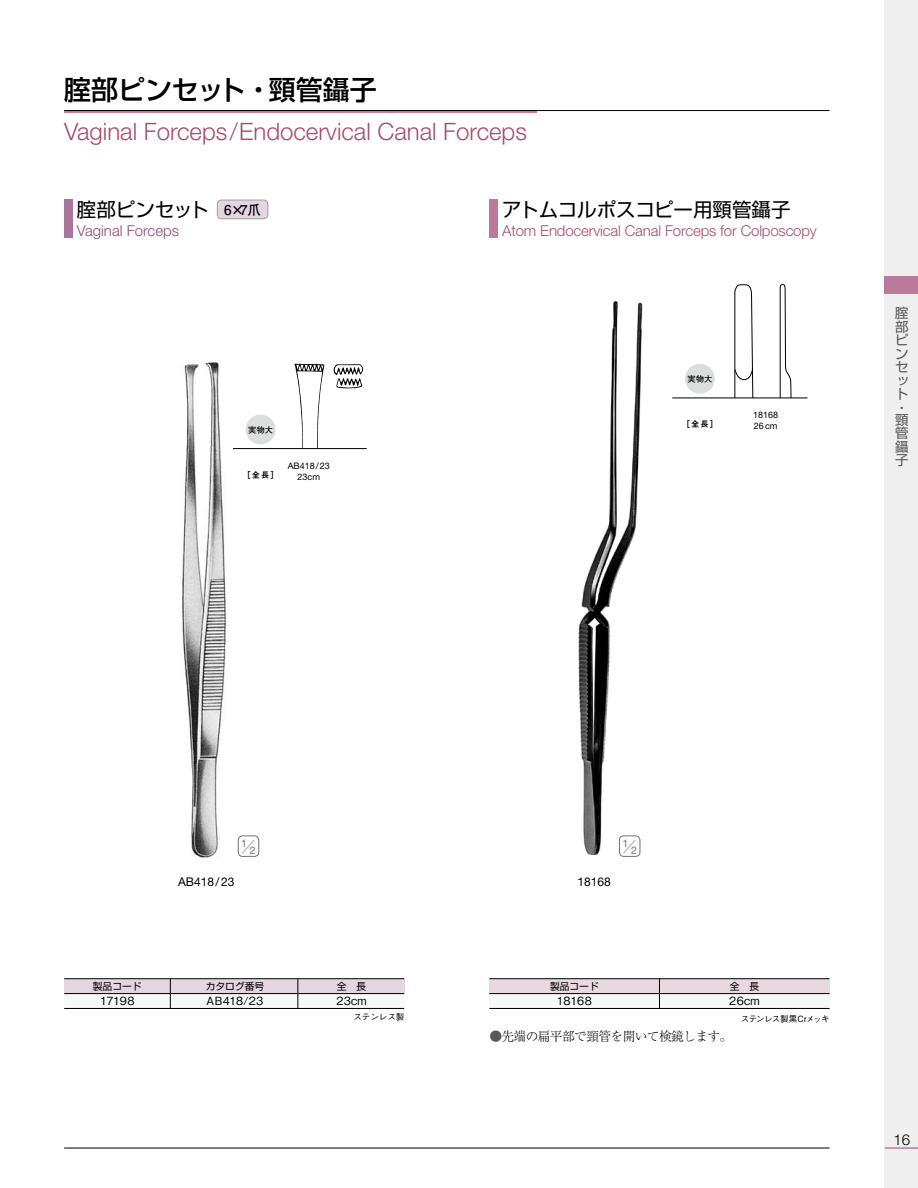
<style>
.page{position:relative;width:918px;height:1188px;background:#fff}
.page>*{position:absolute;margin:0;border:0;box-sizing:border-box;transform-origin:0 0}
.t1{font:500 27px "Shin Go Pro";color:#000}
.t2{font:300 24px "Helvetica Neue";color:#a64c6d}
.t3{font:19.5px "Shin Go Pro";color:#000}
.t4{font:300 15px "Helvetica Neue";letter-spacing:-.01em;color:#a64c6d}
.t5{font:300 15px "Helvetica Neue";color:#8b497d}
.t6{font:300 15px "Helvetica Neue";color:#000}
.t7{font:13.5px/13.5px "Shin Go Pro";color:#5a5757;text-align:justify}
.t8{font:700 13.5px "Futo Go B101 Pro";color:#000}
.t9{font:300 12.75px "Ryumin Pro";letter-spacing:-.05em;color:#000}
.t10{font:12px "Helvetica Neue";color:#000}
.t11{font:500 11.25px "Gothic BBB Pro";letter-spacing:.01em;color:#000}
.t12{font:10.5px "Helvetica Neue";color:#727171}
.t13{font:9.75px "Shin Go Pro";color:#000}
.t14{font:9px "Helvetica Neue";color:#000}
.t15{font:500 8.55px "Gothic BBB Pro";letter-spacing:-.08em;color:#000}
.t16{font:500 8.55px "Gothic BBB Pro";letter-spacing:-.005em;color:#000}
.t17{font:8.25px "Midashi Go Pro MB31";color:#000}
.t18{font:700 8.25px "Futo Go B101 Pro";color:#000}
.s1{font-weight:200;font-size:18px}
.s2{color:#5a5757}
</style>
<div class="page">
<div style="left:885px;top:0;width:33px;height:1188px;background:#efefef"></div>
<hr style="left:885px;top:1147px;width:33px;height:2px;background:#bb7a9a">
<div style="left:885px;top:276px;width:33px;height:17px;background:#bb7a9a"></div>
<div style="left:64px;top:200px;width:9px;height:38px;background:#a7769a"></div>
<img style="left:182px;top:362px;width:53px;height:496px">
<img style="left:294px;top:363px;width:70px;height:85px">
<hr style="left:233px;top:448px;width:134px;height:1px;background:#000">
<div style="left:238px;top:836px;width:21px;height:21px;border:1px solid #727171;border-radius:4px"></div>
<div style="left:246px;top:415px;width:30px;height:29px;background:#dcdddd;border-radius:50%"></div>
<div style="left:217px;top:200px;width:51px;height:19px;background:#e4d6e1;border-radius:4px"></div>
<div style="left:217px;top:200px;width:51px;height:19px;border:1px solid #9fa0a0;border-radius:4px"></div>
<div style="left:64px;top:979px;width:340px;height:15px;background:#e4d6e1"></div>
<div style="left:64px;top:994px;width:340px;height:14px;background:#f7f8f8"></div>
<hr style="left:64px;top:978px;width:340px;height:1px;background:#000">
<hr style="left:64px;top:993px;width:340px;height:1px;background:#000">
<svg style="left:170px;top:979px;width:1px;height:29px"></svg>
<svg style="left:298px;top:979px;width:1px;height:29px"></svg>
<hr style="left:64px;top:1008px;width:340px;height:1px;background:#000">
<hr style="left:64px;top:111px;width:472px;height:2px;background:#cd7e9a">
<hr style="left:64px;top:110px;width:766px;height:1px;background:#000">
<div style="left:489px;top:200px;width:9px;height:38px;background:#bb7a9a"></div>
<img style="left:578px;top:301px;width:65px;height:554px">
<svg style="left:734px;top:284px;width:21px;height:114px"></svg>
<svg style="left:779px;top:284px;width:13px;height:114px"></svg>
<hr style="left:672px;top:398px;width:135px;height:1px;background:#000">
<div style="left:685px;top:364px;width:30px;height:30px;background:#dcdddd;border-radius:50%"></div>
<div style="left:619px;top:836px;width:21px;height:21px;border:1px solid #727171;border-radius:4px"></div>
<div style="left:489px;top:979px;width:341px;height:15px;background:#ead8e1"></div>
<div style="left:489px;top:994px;width:341px;height:14px;background:#f7f8f8"></div>
<hr style="left:489px;top:978px;width:341px;height:1px;background:#000">
<hr style="left:489px;top:993px;width:341px;height:1px;background:#000">
<svg style="left:659px;top:979px;width:1px;height:29px"></svg>
<hr style="left:489px;top:1008px;width:341px;height:1px;background:#000">
<hr style="left:64px;top:1148px;width:766px;height:1px;background:#000">
<p class="t1" style="left:64px;top:68px;width:314px">腟部ピンセット・頸管鑷子</p>
<p class="t2" style="left:64px;top:116px;width:464px">Vaginal Forceps/Endocervical Canal Forceps</p>
<p class="t3" style="left:77px;top:194px;width:133px">腟部ピンセット</p>
<p class="t5" style="left:77px;top:222px;width:103px">Vaginal Forceps</p>
<p class="t8" style="left:224px;top:199px;width:38px">6×7爪</p>
<p class="t18" style="left:248px;top:423px;width:26px">実物大</p>
<p class="t14" style="left:288px;top:460px;width:44px">AB418 / 23</p>
<p class="t17" style="left:243px;top:468px;width:38px">［全長］</p>
<p class="t14" style="left:298px;top:471px;width:24px">23cm</p>
<p class="t3" style="left:502px;top:194px;width:290px">アトムコルポスコピー用頸管鑷子</p>
<p class="t4" style="left:502px;top:222px;width:316px">Atom Endocervical Canal Forceps for Colposcopy</p>
<p class="t18" style="left:688px;top:372px;width:26px">実物大</p>
<p class="t14" style="left:753px;top:410px;width:27px">18168</p>
<p class="t17" style="left:682px;top:417px;width:38px">［全長］</p>
<p class="t14" style="left:754px;top:420px;width:25px">26 cm</p>
<p class="t7" style="left:895px;top:305px;width:15px">腟部ピンセット・</p>
<p class="t7" style="left:895px;top:411px;width:15px">頸管鑷子</p>
<p class="t12" style="left:241px;top:841px;width:16px">1<span class="s1">/</span>2</p>
<p class="t10" style="left:178px;top:875px;width:58px">AB418 / 23</p>
<p class="t13" style="left:93px;top:978px;width:50px">製品コード</p>
<p class="t11" style="left:100px;top:992px;width:36px">17198</p>
<p class="t13" style="left:206px;top:978px;width:60px">カタログ番号</p>
<p class="t11" style="left:207px;top:992px;width:58px">AB418/23</p>
<p class="t13" style="left:337px;top:978px;width:31px">全　長</p>
<p class="t11" style="left:336px;top:992px;width:32px">23cm</p>
<p class="t16" style="left:353px;top:1010px;width:53px">ステンレス製</p>
<p class="t10" style="left:577px;top:875px;width:35px">18168</p>
<p class="t12" style="left:622px;top:841px;width:16px">1<span class="s1">/</span>2</p>
<p class="t13" style="left:550px;top:978px;width:50px">製品コード</p>
<p class="t11" style="left:557px;top:991px;width:36px">18168</p>
<p class="t13" style="left:730px;top:978px;width:31px">全　長</p>
<p class="t11" style="left:729px;top:992px;width:32px">26cm</p>
<p class="t15" style="left:741px;top:1011px;width:90px">ステンレス製黒Crメッキ</p>
<p class="t9" style="left:489px;top:1026px;width:244px"><span class="s2">●</span>先端の扁平部で頸管を開いて検鏡します。</p>
<p class="t6" style="left:894px;top:1131px;width:18px">16</p>
</div>
